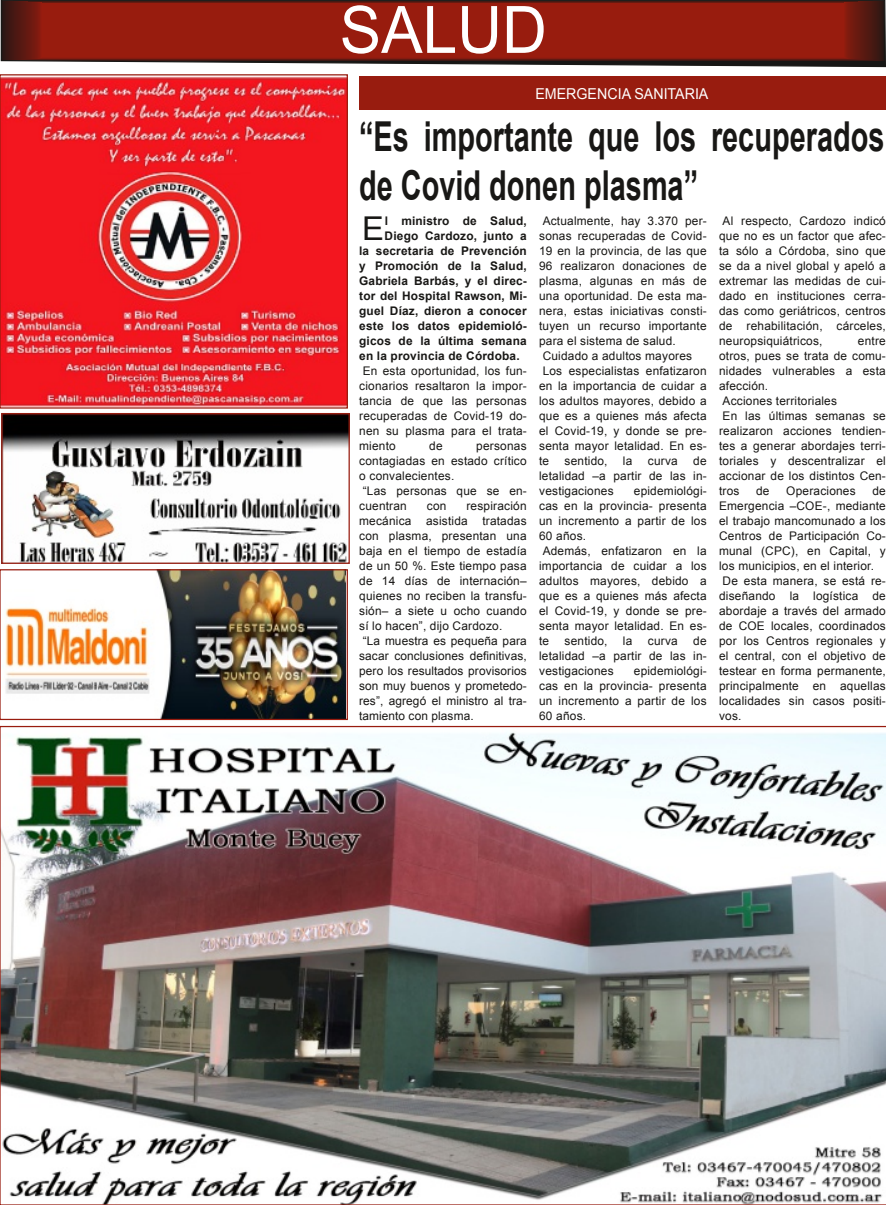
<style>
.page{position:relative;width:886px;height:1205px;background:#fff}
.page>*{position:absolute;margin:0;border:0;box-sizing:border-box;transform-origin:0 0}
.t1{font:65.38px "Arial";color:#fff;scale:.95 1}
.t2{font:700 41.25px/48.8px "Arial";color:#181715;scale:.7 1}
.t3{font:32.88px "Arial";color:#181715}
.t4{font:15px "Arial";color:#fff;scale:.95 1}
.t5{font:11.88px/15px "Arial";letter-spacing:.02em;color:#181715}
.t6{font:700 11.88px "Arial";letter-spacing:.015em;color:#181715}
</style>
<div class="page">
<svg style="left:0;top:0;width:886px;height:68px"></svg>
<img style="left:0;top:726px;width:886px;height:479px">
<img style="left:5px;top:571px;width:341px;height:147px">
<div style="left:0;top:569px;width:348px;height:151px;border:1px solid #981c0f"></div>
<img style="left:3px;top:415px;width:345px;height:147px">
<div style="left:1px;top:413px;width:349px;height:151px;border:1px solid #981c0f"></div>
<img style="left:2px;top:76px;width:344px;height:331px">
<div style="left:0;top:74px;width:348px;height:335px;border:1px solid #981c0f"></div>
<div style="left:359px;top:77px;width:527px;height:33px;background:#981c0f"></div>
<h1 class="t1" style="left:340px;top:-6px;width:220px">SALUD</h1>
<p class="t4" style="left:535px;top:85px;width:184px">EMERGENCIA SANITARIA</p>
<h2 class="t2" style="left:359px;top:113px;width:752px">“Es importante que los recuperados de Covid donen plasma”</h2>
<h3 class="t3" style="left:362px;top:210px;width:23px">E</h3>
<p class="t6" style="left:385px;top:214px;width:144px">l ministro de Salud,</p>
<p class="t5" style="left:719px;top:213px;width:168px;text-align:justify">Al respecto, Cardozo indicó que no es un factor que afec&shy;ta sólo a Córdoba, sino que se da a nivel global y apeló a extremar las medidas de cui&shy;dado en instituciones cerra&shy;das como geriátricos, centros de rehabilitación, cárceles, neuropsiquiátricos,</p>
<p class="t5" style="left:539px;top:213px;width:169px">Actualmente, hay 3.370 per&shy;sonas recuperadas de Covid-<br>19 en la provincia, de las que<br>96 realizaron donaciones de plasma, algunas en más de una oportunidad. De esta ma&shy;nera, estas iniciativas consti&shy;tuyen un recurso importante para el sistema de salud.<br>Cuidado a adultos mayores<br>Los especialistas enfatizaron en la importancia de cuidar a los adultos mayores, debido a que es a quienes más afecta el Covid-19, y donde se pre&shy;senta mayor letalidad. En es&shy;te</p>
<p class="t6" style="left:385px;top:229px;width:144px">Diego Cardozo, junto a</p>
<p class="t6" style="left:359px;top:244px;width:169px">la secretaria de Prevención</p>
<p class="t6" style="left:359px;top:259px;width:169px">y Promoción de la Salud,</p>
<p class="t6" style="left:359px;top:274px;width:169px">Gabriela Barbás, y el direc-</p>
<p class="t6" style="left:359px;top:289px;width:169px">tor del Hospital Rawson, Mi-</p>
<p class="t6" style="left:359px;top:304px;width:169px">guel Díaz, dieron a conocer</p>
<p class="t6" style="left:359px;top:319px;width:169px">este los datos epidemioló-</p>
<p class="t6" style="left:359px;top:334px;width:169px">gicos de la última semana</p>
<p class="t6" style="left:359px;top:349px;width:162px">en la provincia de Córdoba.</p>
<p class="t5" style="left:359px;top:363px;width:169px;text-align:justify">En esta oportunidad, los fun&shy;cionarios resaltaron la impor&shy;tancia de que las personas recuperadas de Covid-19 do&shy;nen su plasma para el trata&shy;miento</p>
<p class="t5" style="left:719px;top:333px;width:168px;text-indent:139px">entre otros, pues se trata de comu&shy;nidades vulnerables a esta afección.<br>Acciones territoriales<br>En las últimas semanas se realizaron acciones tendien&shy;tes a generar abordajes terri&shy;toriales y descentralizar el accionar de los distintos Cen&shy;tros</p>
<p class="t5" style="left:429px;top:438px;width:15px">de</p>
<p class="t5" style="left:359px;top:438px;width:169px;text-indent:117px">personas contagiadas en estado crítico o convalecientes.<br>“Las personas que se en&shy;cuentran</p>
<p class="t5" style="left:539px;top:453px;width:169px;text-align:justify;text-indent:154px">de letalidad –a partir de las in&shy;vestigaciones</p>
<p class="t5" style="left:565px;top:453px;width:44px">sentido,</p>
<p class="t5" style="left:623px;top:453px;width:11px">la</p>
<p class="t5" style="left:648px;top:453px;width:31px">curva</p>
<p class="t5" style="left:756px;top:483px;width:15px">de</p>
<p class="t5" style="left:786px;top:483px;width:71px">Operaciones</p>
<p class="t5" style="left:539px;top:483px;width:169px;text-indent:95px">epidemiológi&shy;cas en la provincia- presenta un incremento a partir de los<br>60 años.<br>Además, enfatizaron en la importancia de cuidar a los adultos mayores, debido a que es a quienes más afecta el Covid-19, y donde se pre&shy;senta mayor letalidad. En es&shy;te</p>
<p class="t5" style="left:719px;top:483px;width:168px;text-indent:153px">de<br>Emergencia –COE-, mediante el trabajo mancomunado a los<br>Centros de Participación Co&shy;munal (CPC), en Capital, y los municipios, en el interior.<br>De esta manera, se está re&shy;diseñando la logística de abordaje a través del armado de COE locales, coordinados por los Centros regionales y el central, con el objetivo de testear en forma permanente, principalmente en aquellas localidades sin casos positi&shy;vos.</p>
<p class="t5" style="left:359px;top:498px;width:169px;text-indent:107px">respiración mecánica asistida tratadas con plasma, presentan una baja en el tiempo de estadía de un 50 %. Este tiempo pasa de 14 días de internación– quienes no reciben la transfu&shy;sión– a siete u ocho cuando sí lo hacen”, dijo Cardozo.<br>“La muestra es pequeña para sacar conclusiones definitivas, pero los resultados provisorios son muy buenos y prometedo&shy;res”, agregó el ministro al tra&shy;tamiento con plasma.</p>
<p class="t5" style="left:427px;top:498px;width:21px">con</p>
<p class="t5" style="left:539px;top:633px;width:169px;text-align:justify;text-indent:154px">de letalidad –a partir de las in&shy;vestigaciones</p>
<p class="t5" style="left:565px;top:633px;width:44px">sentido,</p>
<p class="t5" style="left:623px;top:633px;width:11px">la</p>
<p class="t5" style="left:648px;top:633px;width:31px">curva</p>
<p class="t5" style="left:539px;top:663px;width:169px;text-align:justify;text-indent:95px">epidemiológi&shy;cas en la provincia- presenta un incremento a partir de los 60 años.</p>
</div>
